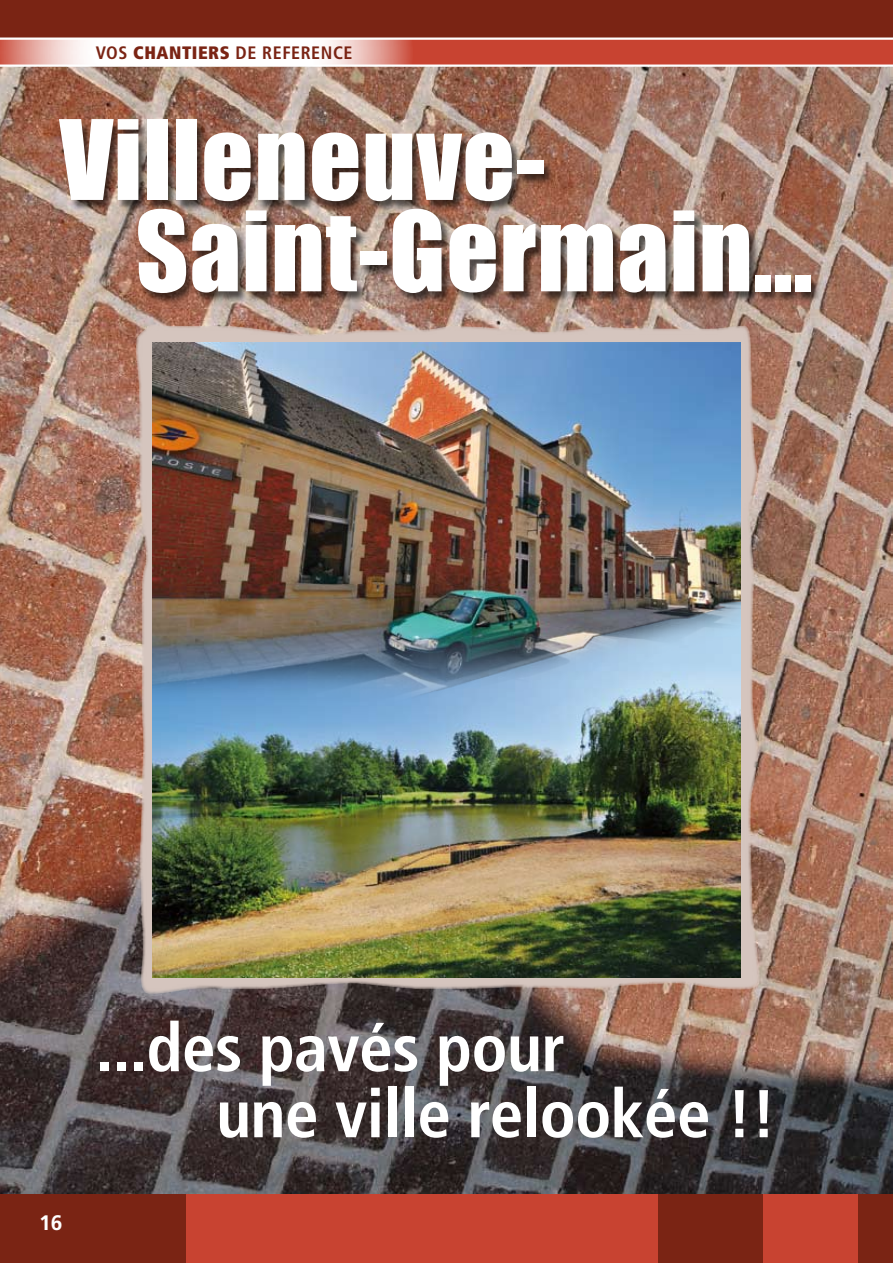
<style>
.page{position:relative;width:893px;height:1263px;background:#fff}
.page>*{position:absolute;margin:0;border:0;box-sizing:border-box;transform-origin:0 0}
.t1{font:102.3px/91.3px "Impact";letter-spacing:.01em;color:#fff}
.t2{font:700 condensed 67.5px/66px "Frutiger";letter-spacing:-.01em;color:#fff}
.t3{font:700 21px "Frutiger";color:#fff}
.t4{font:700 condensed 18px "Frutiger";letter-spacing:.03em;color:#7a2414}
.s1{font-weight:900}
</style>
<div class="page">
<img style="left:0;top:67px;width:893px;height:1127px">
<div style="left:0;top:0;width:893px;height:50px;background:#7a2414"></div>
<div style="left:58px;top:121px;width:763px;height:184px;background:#000;opacity:.6"></div>
<svg style="left:0;top:38px;width:893px;height:29px"></svg>
<div style="left:0;top:1194px;width:893px;height:69px;background:#c84331"></div>
<div style="left:0;top:1194px;width:186px;height:69px;background:#7a2414"></div>
<div style="left:658px;top:1194px;width:104px;height:69px;background:#7a2414"></div>
<div style="left:859px;top:1194px;width:34px;height:69px;background:#7a2414"></div>
<img style="left:135px;top:323px;width:625px;height:673px">
<img style="left:153px;top:717px;width:587px;height:260px">
<img style="left:153px;top:342px;width:587px;height:375px">
<p class="t4" style="left:96px;top:42px;width:258px">Vos <span class="s1">CHANTIERS</span> de reference</p>
<h1 class="t1" style="left:136px;top:113px;width:678px;text-indent:-76px">Villeneuve-<br>Saint-Germain...</h1>
<p class="t3" style="left:39px;top:1211px;width:25px">16</p>
<p class="t2" style="left:216px;top:1015px;width:561px;text-indent:-120px">...des pavés pour<br>une ville relookée !!</p>
</div>
